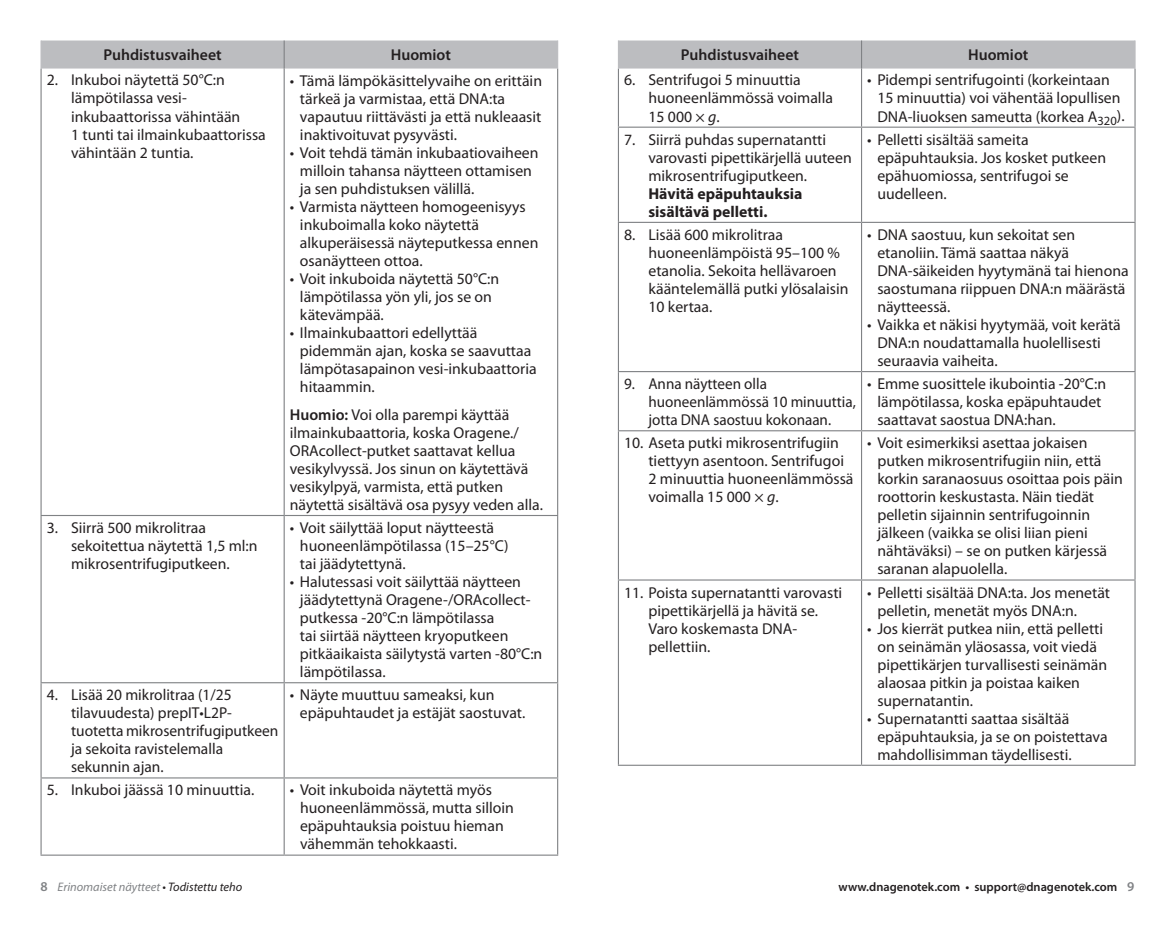
<style>
.page{position:relative;width:1175px;height:932px;background:#fff}
.page>*{position:absolute;margin:0;border:0;box-sizing:border-box;transform-origin:0 0}
.t1{font:15.75px/18px "Myriad Pro";color:#231f20}
.t2{font:15.75px/18px "Myriad Pro";color:#231f20;scale:.96 1}
.t3{font:600 15.75px "Myriad Pro";color:#231f20}
.t4{font:700 15.75px/18px "Myriad Pro";color:#231f20}
.t5{font:600 12.38px "Myriad Pro";color:#231f20}
.t6{font:italic 12.38px "Myriad Pro";color:#808285}
.s1{font-weight:600}
.s2{font-style:italic}
.s3{font-weight:600;font-style:normal;font-size:13.5px}
.s4{color:#231f20}
.s5{font-size:13.5px;color:#808285}
</style>
<div class="page">
<hr style="left:40px;top:69px;width:2px;height:446px;background:#808285">
<hr style="left:557px;top:69px;width:1px;height:446px;background:#808285">
<hr style="left:40px;top:516px;width:2px;height:166px;background:#808285">
<hr style="left:557px;top:516px;width:1px;height:166px;background:#808285">
<hr style="left:40px;top:683px;width:2px;height:94px;background:#808285">
<hr style="left:557px;top:683px;width:1px;height:94px;background:#808285">
<hr style="left:40px;top:778px;width:2px;height:76px;background:#808285">
<hr style="left:557px;top:778px;width:1px;height:76px;background:#808285">
<hr style="left:284px;top:69px;width:1px;height:446px;background:#808285">
<hr style="left:40px;top:515px;width:244px;height:1px;background:#808285">
<hr style="left:284px;top:515px;width:274px;height:1px;background:#808285">
<hr style="left:284px;top:516px;width:1px;height:166px;background:#808285">
<hr style="left:40px;top:682px;width:244px;height:1px;background:#808285">
<hr style="left:284px;top:682px;width:274px;height:1px;background:#808285">
<hr style="left:284px;top:683px;width:1px;height:94px;background:#808285">
<hr style="left:40px;top:777px;width:244px;height:1px;background:#808285">
<hr style="left:284px;top:777px;width:274px;height:1px;background:#808285">
<hr style="left:284px;top:778px;width:1px;height:76px;background:#808285">
<hr style="left:40px;top:854px;width:244px;height:1px;background:#808285">
<hr style="left:40px;top:41px;width:2px;height:28px;background:#bcbdc0">
<hr style="left:284px;top:854px;width:274px;height:1px;background:#808285">
<svg style="left:41px;top:40px;width:517px;height:29px;background:#bebfc1"></svg>
<hr style="left:618px;top:69px;width:1px;height:58px;background:#808285">
<hr style="left:1134px;top:69px;width:1px;height:58px;background:#808285">
<hr style="left:618px;top:128px;width:1px;height:94px;background:#808285">
<hr style="left:1134px;top:128px;width:1px;height:94px;background:#808285">
<hr style="left:618px;top:223px;width:1px;height:148px;background:#808285">
<hr style="left:1134px;top:223px;width:1px;height:148px;background:#808285">
<hr style="left:618px;top:372px;width:1px;height:58px;background:#808285">
<hr style="left:1134px;top:372px;width:1px;height:58px;background:#808285">
<hr style="left:618px;top:431px;width:1px;height:148px;background:#808285">
<hr style="left:1134px;top:431px;width:1px;height:148px;background:#808285">
<hr style="left:618px;top:580px;width:1px;height:184px;background:#808285">
<hr style="left:1134px;top:580px;width:1px;height:184px;background:#808285">
<hr style="left:861px;top:69px;width:1px;height:58px;background:#808285">
<svg style="left:618px;top:40px;width:517px;height:29px;background:#bebfc1"></svg>
<hr style="left:618px;top:127px;width:243px;height:1px;background:#808285">
<hr style="left:861px;top:127px;width:274px;height:1px;background:#808285">
<hr style="left:861px;top:128px;width:1px;height:94px;background:#808285">
<hr style="left:861px;top:222px;width:274px;height:1px;background:#808285">
<hr style="left:861px;top:223px;width:1px;height:148px;background:#808285">
<hr style="left:861px;top:371px;width:274px;height:1px;background:#808285">
<hr style="left:861px;top:372px;width:1px;height:58px;background:#808285">
<hr style="left:618px;top:222px;width:243px;height:1px;background:#808285">
<hr style="left:618px;top:371px;width:243px;height:1px;background:#808285">
<hr style="left:618px;top:430px;width:243px;height:1px;background:#808285">
<hr style="left:861px;top:430px;width:274px;height:1px;background:#808285">
<hr style="left:861px;top:431px;width:1px;height:148px;background:#808285">
<hr style="left:618px;top:579px;width:243px;height:1px;background:#808285">
<hr style="left:861px;top:579px;width:274px;height:1px;background:#808285">
<hr style="left:861px;top:580px;width:1px;height:184px;background:#808285">
<hr style="left:618px;top:764px;width:243px;height:1px;background:#808285">
<hr style="left:861px;top:764px;width:274px;height:1px;background:#808285">
<p class="t3" style="left:104px;top:45px;width:120px">Puhdistusvaiheet</p>
<p class="t3" style="left:391px;top:45px;width:62px">Huomiot</p>
<p class="t1" style="left:71px;top:71px;width:196px;text-indent:-24px">2. Inkuboi näytettä 50°C:n lämpötilassa vesi&shy;inkubaattorissa vähintään<br>1 tunti tai ilmainkubaattorissa vähintään 2 tuntia.</p>
<p class="t1" style="left:300px;top:71px;width:243px;text-indent:-10px">• Tämä lämpökäsittelyvaihe on erittäin tärkeä ja varmistaa, että DNA:ta vapautuu riittävästi ja että nukleaasit inaktivoituvat pysyvästi.</p>
<p class="t1" style="left:300px;top:143px;width:240px;text-indent:-10px">• Voit tehdä tämän inkubaatiovaiheen milloin tahansa näytteen ottamisen ja sen puhdistuksen välillä.</p>
<p class="t1" style="left:300px;top:197px;width:240px;text-indent:-10px">• Varmista näytteen homogeenisyys inkuboimalla koko näytettä alkuperäisessä näyteputkessa ennen osanäytteen ottoa.</p>
<p class="t1" style="left:300px;top:269px;width:201px;text-indent:-10px">• Voit inkuboida näytettä 50°C:n lämpötilassa yön yli, jos se on kätevämpää.</p>
<p class="t1" style="left:300px;top:323px;width:238px;text-indent:-10px">• Ilmainkubaattori edellyttää pidemmän ajan, koska se saavuttaa lämpötasapainon vesi-inkubaattoria hitaammin.</p>
<p class="t1" style="left:290px;top:405px;width:255px"><span class="s1">Huomio:</span> Voi olla parempi käyttää ilmainkubaattoria, koska Oragene./ ORAcollect-putket saattavat kellua vesikylvyssä. Jos sinun on käytettävä vesikylpyä, varmista, että putken näytettä sisältävä osa pysyy veden alla.</p>
<p class="t1" style="left:71px;top:518px;width:188px;text-indent:-24px">3. Siirrä 500 mikrolitraa sekoitettua näytettä 1,5 ml:n mikrosentrifugiputkeen.</p>
<p class="t1" style="left:300px;top:518px;width:210px;text-indent:-10px">• Voit säilyttää loput näytteestä huoneenlämpötilassa (15–25°C) tai jäädytettynä.</p>
<p class="t1" style="left:300px;top:572px;width:244px;text-indent:-10px">• Halutessasi voit säilyttää näytteen jäädytettynä Oragene-/ORAcollect&shy;putkessa -20°C:n lämpötilassa<br>tai siirtää näytteen kryoputkeen pitkäaikaista säilytystä varten -80°C:n lämpötilassa.</p>
<p class="t1" style="left:71px;top:685px;width:209px;text-indent:-24px">4. Lisää 20 mikrolitraa (1/25 tilavuudesta) prepIT•L2P&shy;tuotetta mikrosentrifugiputkeen ja sekoita ravistelemalla sekunnin ajan.</p>
<p class="t1" style="left:300px;top:685px;width:227px;text-indent:-10px">• Näyte muuttuu sameaksi, kun epäpuhtaudet ja estäjät saostuvat.</p>
<p class="t1" style="left:47px;top:780px;width:209px">5. Inkuboi jäässä 10 minuuttia.</p>
<p class="t1" style="left:300px;top:780px;width:215px;text-indent:-10px">• Voit inkuboida näytettä myös huoneenlämmössä, mutta silloin epäpuhtauksia poistuu hieman vähemmän tehokkaasti.</p>
<p class="t3" style="left:681px;top:45px;width:120px">Puhdistusvaiheet</p>
<p class="t3" style="left:968px;top:45px;width:62px">Huomiot</p>
<p class="t1" style="left:648px;top:71px;width:186px;text-indent:-24px">6. Sentrifugoi 5 minuuttia huoneenlämmössä voimalla<br>15 000 × <span class="s2">g</span>.</p>
<p class="t1" style="left:877px;top:71px;width:249px;text-indent:-10px">• Pidempi sentrifugointi (korkeintaan<br>15 minuuttia) voi vähentää lopullisen<br>DNA-liuoksen sameutta (korkea A<sub>320</sub>).</p>
<p class="t1" style="left:648px;top:130px;width:205px;text-indent:-24px">7. Siirrä puhdas supernatantti varovasti pipettikärjellä uuteen mikrosentrifugiputkeen.</p>
<p class="t4" style="left:648px;top:184px;width:155px">Hävitä epäpuhtauksia sisältävä pelletti.</p>
<p class="t1" style="left:877px;top:130px;width:230px;text-indent:-10px">• Pelletti sisältää sameita epäpuhtauksia. Jos kosket putkeen epähuomiossa, sentrifugoi se uudelleen.</p>
<p class="t1" style="left:648px;top:225px;width:202px;text-indent:-24px">8. Lisää 600 mikrolitraa huoneenlämpöistä 95–100 % etanolia. Sekoita hellävaroen kääntelemällä putki ylösalaisin<br>10 kertaa.</p>
<p class="t1" style="left:877px;top:225px;width:253px;text-indent:-10px">• DNA saostuu, kun sekoitat sen etanoliin. Tämä saattaa näkyä<br>DNA-säikeiden hyytymänä tai hienona saostumana riippuen DNA:n määrästä näytteessä.</p>
<p class="t1" style="left:877px;top:315px;width:245px;text-indent:-10px">• Vaikka et näkisi hyytymää, voit kerätä<br>DNA:n noudattamalla huolellisesti seuraavia vaiheita.</p>
<p class="t2" style="left:648px;top:374px;width:217px;text-indent:-24px">9. Anna näytteen olla huoneenlämmössä 10 minuuttia, jotta DNA saostuu kokonaan.</p>
<p class="t1" style="left:877px;top:374px;width:230px;text-indent:-10px">• Emme suosittele ikubointia -20°C:n lämpötilassa, koska epäpuhtaudet saattavat saostua DNA:han.</p>
<p class="t1" style="left:648px;top:434px;width:207px;text-indent:-24px">10. Aseta putki mikrosentrifugiin tiettyyn asentoon. Sentrifugoi<br>2 minuuttia huoneenlämmössä voimalla 15 000 × <span class="s2">g</span>.</p>
<p class="t1" style="left:877px;top:434px;width:247px;text-indent:-10px">• Voit esimerkiksi asettaa jokaisen putken mikrosentrifugiin niin, että korkin saranaosuus osoittaa pois päin roottorin keskustasta. Näin tiedät pelletin sijainnin sentrifugoinnin jälkeen (vaikka se olisi liian pieni nähtäväksi) – se on putken kärjessä saranan alapuolella.</p>
<p class="t1" style="left:648px;top:583px;width:195px;text-indent:-24px">11. Poista supernatantti varovasti pipettikärjellä ja hävitä se.<br>Varo koskemasta DNA&shy;pellettiin.</p>
<p class="t1" style="left:877px;top:583px;width:234px;text-indent:-10px">• Pelletti sisältää DNA:ta. Jos menetät pelletin, menetät myös DNA:n.</p>
<p class="t1" style="left:877px;top:619px;width:231px;text-indent:-10px">• Jos kierrät putkea niin, että pelletti on seinämän yläosassa, voit viedä pipettikärjen turvallisesti seinämän alaosaa pitkin ja poistaa kaiken supernatantin.</p>
<p class="t1" style="left:877px;top:709px;width:232px;text-indent:-10px">• Supernatantti saattaa sisältää epäpuhtauksia, ja se on poistettava mahdollisimman täydellisesti.</p>
<p class="t6" style="left:40px;top:879px;width:203px"><span class="s3">8</span> Erinomaiset näytteet <span class="s4">• Todistettu teho</span></p>
<p class="t5" style="left:838px;top:879px;width:297px">www.dnagenotek.com • support@dnagenotek.com <span class="s5">9</span></p>
</div>
